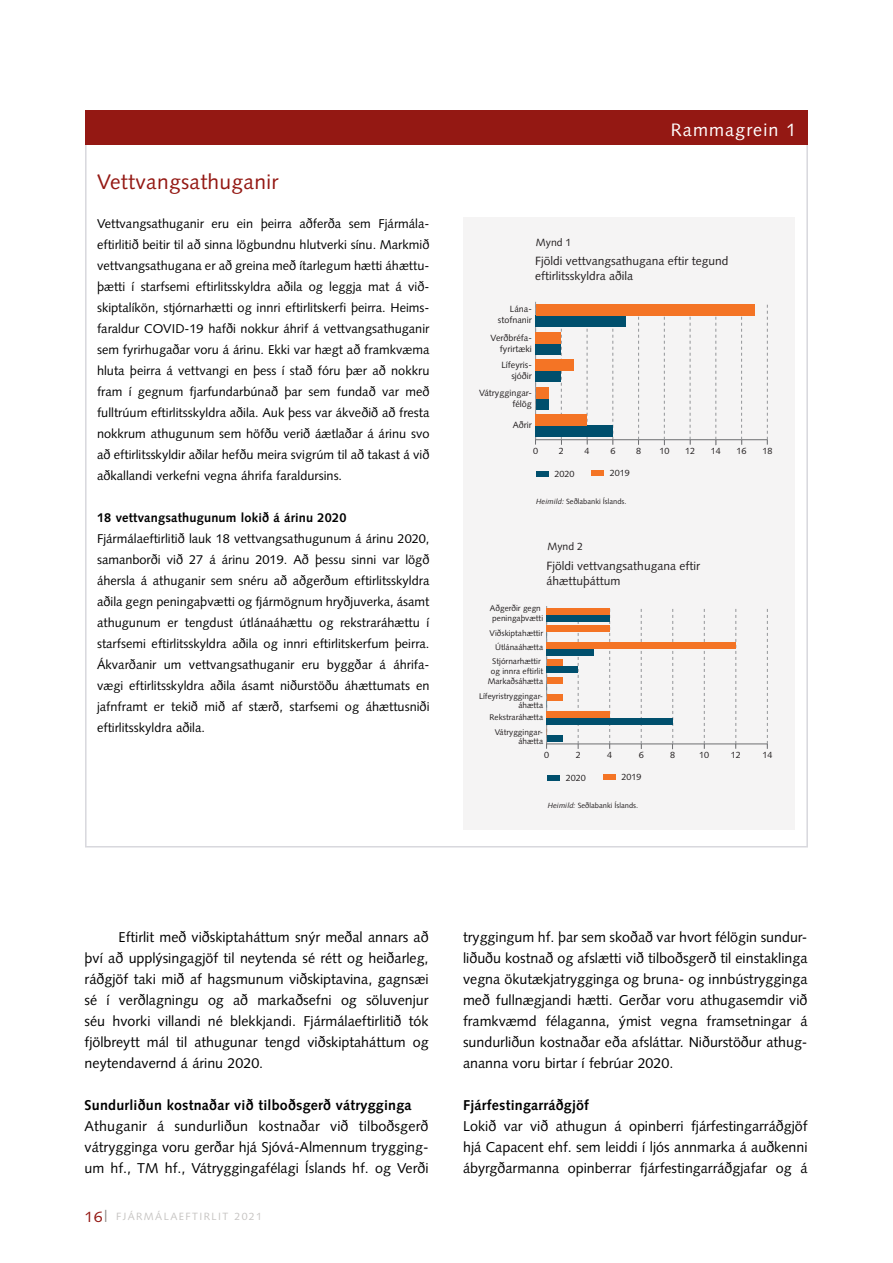
<style>
.page{position:relative;width:893px;height:1263px;background:#fff}
.page>*{position:absolute;margin:0;border:0;box-sizing:border-box;transform-origin:0 0}
.Rammafyrirsagir{font:21px "Syntax LT Std";letter-spacing:.015em;color:#941813}
.Rammafyrirsagir-2{font:18px "Syntax LT Std";letter-spacing:.06em;color:#fff}
._04_Meginmál_ekki_in{font:14.25px/21px "Syntax LT Std";color:#000;text-align:justify}
._03_Undirfyrrsögn{font:700 14.25px "Syntax LT Std";letter-spacing:.015em;color:#000}
._05_Meginmál{font:12.75px/21px "Syntax LT Std";color:#000}
._04_Meginmál_ekki_in-2{font:12.75px/21px "Syntax LT Std";color:#000;text-align:justify}
._03_Undirfyrrsögn-2{font:700 12.75px "Syntax LT Std";letter-spacing:.015em;color:#000}
.t1{font:12px/15px "Syntax LT Std";color:#231f20}
.t2{font:10.5px "Syntax LT Std";letter-spacing:.135em;color:#c7c5c3}
.t3{font:10.5px "Syntax LT Std";color:#231f20}
.t4{font:9px/10.8px "Syntax LT Std";color:#231f20;text-align:right}
.t5{font:8.25px/9.9px "Syntax LT Std";color:#231f20;text-align:right}
.t6{font:7.5px "Syntax LT Std";color:#231f20}
.s1{font-style:italic}
.s2{font-size:15px;color:#941813}
</style>
<div class="page">
<svg style="left:105px;top:1210px;width:1px;height:12px"></svg>
<div style="left:85px;top:111px;width:723px;height:34px;background:#941813"></div>
<div style="left:463px;top:217px;width:332px;height:613px;background:#f5f4f4"></div>
<div style="left:536px;top:471px;width:12px;height:5px;background:#004f6d"></div>
<div style="left:592px;top:471px;width:12px;height:5px;background:#f47425"></div>
<hr style="left:536px;top:439px;width:231px;height:1px;background:#6d6e71">
<svg style="left:638px;top:304px;width:1px;height:141px"></svg>
<svg style="left:664px;top:304px;width:1px;height:141px"></svg>
<svg style="left:690px;top:304px;width:1px;height:141px"></svg>
<svg style="left:715px;top:304px;width:2px;height:141px"></svg>
<svg style="left:741px;top:304px;width:1px;height:141px"></svg>
<svg style="left:767px;top:304px;width:1px;height:141px"></svg>
<div style="left:536px;top:316px;width:90px;height:11px;background:#004f6d"></div>
<div style="left:536px;top:343px;width:25px;height:11px;background:#004f6d"></div>
<div style="left:536px;top:371px;width:25px;height:11px;background:#004f6d"></div>
<div style="left:536px;top:398px;width:12px;height:11px;background:#004f6d"></div>
<div style="left:536px;top:426px;width:77px;height:11px;background:#004f6d"></div>
<div style="left:536px;top:305px;width:218px;height:11px;background:#f47425"></div>
<div style="left:536px;top:332px;width:25px;height:11px;background:#f47425"></div>
<div style="left:536px;top:360px;width:38px;height:11px;background:#f47425"></div>
<div style="left:536px;top:387px;width:12px;height:11px;background:#f47425"></div>
<div style="left:536px;top:415px;width:51px;height:11px;background:#f47425"></div>
<svg style="left:561px;top:304px;width:1px;height:141px"></svg>
<svg style="left:535px;top:302px;width:1px;height:142px"></svg>
<svg style="left:612px;top:304px;width:2px;height:141px"></svg>
<svg style="left:587px;top:304px;width:1px;height:140px"></svg>
<div style="left:548px;top:775px;width:12px;height:5px;background:#004f6d"></div>
<div style="left:603px;top:775px;width:13px;height:5px;background:#f47425"></div>
<hr style="left:547px;top:744px;width:220px;height:1px;background:#6d6e71">
<svg style="left:641px;top:609px;width:1px;height:140px"></svg>
<svg style="left:672px;top:609px;width:1px;height:140px"></svg>
<svg style="left:704px;top:609px;width:1px;height:140px"></svg>
<svg style="left:735px;top:609px;width:1px;height:140px"></svg>
<svg style="left:767px;top:609px;width:1px;height:140px"></svg>
<div style="left:547px;top:615px;width:63px;height:6px;background:#004f6d"></div>
<div style="left:547px;top:649px;width:47px;height:7px;background:#004f6d"></div>
<div style="left:547px;top:666px;width:31px;height:7px;background:#004f6d"></div>
<div style="left:547px;top:718px;width:126px;height:7px;background:#004f6d"></div>
<div style="left:547px;top:735px;width:15px;height:7px;background:#004f6d"></div>
<div style="left:547px;top:608px;width:63px;height:7px;background:#f47425"></div>
<div style="left:547px;top:625px;width:63px;height:7px;background:#f47425"></div>
<div style="left:547px;top:642px;width:189px;height:7px;background:#f47425"></div>
<div style="left:547px;top:659px;width:15px;height:7px;background:#f47425"></div>
<div style="left:547px;top:677px;width:15px;height:6px;background:#f47425"></div>
<div style="left:547px;top:694px;width:15px;height:7px;background:#f47425"></div>
<div style="left:547px;top:711px;width:63px;height:7px;background:#f47425"></div>
<svg style="left:578px;top:621px;width:1px;height:128px"></svg>
<svg style="left:546px;top:606px;width:1px;height:143px"></svg>
<svg style="left:609px;top:621px;width:1px;height:128px"></svg>
<p class="Rammafyrirsagir" style="left:97px;top:170px;width:183px">Vettvangsathuganir</p>
<p class="_05_Meginmál" style="left:97px;top:213px;width:334px">Vettvangsathuganir eru ein þeirra aðferða sem Fjármála&shy;eftirlitið beitir til að sinna lögbundnu hlutverki sínu. Markmið vettvangsathugana er að greina með ítarlegum hætti áhættu&shy;þætti í starfsemi eftirlitsskyldra aðila og leggja mat á við&shy;skiptalíkön, stjórnarhætti og innri eftirlitskerfi þeirra. Heims&shy;faraldur COVID-19 hafði nokkur áhrif á vettvangsathuganir sem fyrirhugaðar voru á árinu. Ekki var hægt að framkvæma hluta þeirra á vettvangi en þess í stað fóru þær að nokkru fram í gegnum fjarfundarbúnað þar sem fundað var með fulltrúum eftirlitsskyldra aðila. Auk þess var ákveðið að fresta nokkrum athugunum sem höfðu verið áætlaðar á árinu svo að eftirlitsskyldir aðilar hefðu meira svigrúm til að takast á við aðkallandi verkefni vegna áhrifa faraldursins.</p>
<p class="_03_Undirfyrrsögn-2" style="left:97px;top:510px;width:251px">18 vettvangsathugunum lokið á árinu 2020</p>
<p class="_04_Meginmál_ekki_in-2" style="left:97px;top:528px;width:334px">Fjármálaeftirlitið lauk 18 vettvangsathugunum á árinu 2020, samanborði við 27 á árinu 2019. Að þessu sinni var lögð áhersla á athuganir sem snéru að aðgerðum eftirlitsskyldra aðila gegn peningaþvætti og fjármögnum hryðjuverka, ásamt athugunum er tengdust útlánaáhættu og rekstraráhættu í starfsemi eftirlitsskyldra aðila og innri eftirlitskerfum þeirra.<br>Ákvarðanir um vettvangsathuganir eru byggðar á áhrifa&shy;vægi eftirlitsskyldra aðila ásamt niðurstöðu áhættumats en jafnframt er tekið mið af stærð, starfsemi og áhættusniði eftirlitsskyldra aðila.</p>
<p class="t3" style="left:536px;top:236px;width:37px">Mynd 1</p>
<p class="Rammafyrirsagir-2" style="left:671px;top:119px;width:127px">Rammagrein 1</p>
<p class="t1" style="left:535px;top:254px;width:195px">Fjöldi vettvangsathugana eftir tegund eftirlitsskyldra aðila</p>
<p class="t4" style="left:498px;top:303px;width:36px">Lána&shy;stofnanir</p>
<p class="t4" style="left:491px;top:332px;width:43px">Verðbréfa&shy;fyrirtæki</p>
<p class="t4" style="left:501px;top:360px;width:32px">Lífeyris&shy;sjóðir</p>
<p class="t4" style="left:479px;top:388px;width:54px">Vátryggingar&shy;félög</p>
<p class="t4" style="left:513px;top:420px;width:20px">Aðrir</p>
<p class="t4" style="left:533px;top:445px;width:7px">0</p>
<p class="t4" style="left:559px;top:445px;width:7px">2</p>
<p class="t4" style="left:585px;top:445px;width:7px">4</p>
<p class="t4" style="left:610px;top:445px;width:7px">6</p>
<p class="t4" style="left:636px;top:445px;width:7px">8</p>
<p class="t4" style="left:659px;top:445px;width:12px">10</p>
<p class="t4" style="left:685px;top:445px;width:12px">12</p>
<p class="t4" style="left:711px;top:445px;width:12px">14</p>
<p class="t4" style="left:737px;top:445px;width:12px">16</p>
<p class="t4" style="left:762px;top:445px;width:12px">18</p>
<p class="t4" style="left:554px;top:468px;width:22px">2020</p>
<p class="t4" style="left:610px;top:468px;width:22px">2019</p>
<p class="t6" style="left:536px;top:497px;width:92px"><span class="s1">Heimild:</span> Seðlabanki Íslands.</p>
<p class="t3" style="left:547px;top:540px;width:37px">Mynd 2</p>
<p class="t1" style="left:547px;top:558px;width:155px">Fjöldi vettvangsathugana eftir áhættuþáttum</p>
<p class="t5" style="left:490px;top:603px;width:55px;text-align:left">Aðgerðir gegn peningaþvætti</p>
<p class="t5" style="left:490px;top:628px;width:55px">Viðskiptahættir</p>
<p class="t5" style="left:495px;top:642px;width:50px">Útlánaáhætta</p>
<p class="t5" style="left:491px;top:656px;width:54px;text-align:left">Stjórnarhættir og innra eftirlit</p>
<p class="t5" style="left:488px;top:676px;width:57px">Markaðsáhætta</p>
<p class="t5" style="left:479px;top:691px;width:66px">Lífeyristryggingar&shy;áhætta</p>
<p class="t5" style="left:490px;top:712px;width:55px">Rekstraráhætta</p>
<p class="t5" style="left:495px;top:727px;width:50px">Vátryggingar&shy;áhætta</p>
<p class="t4" style="left:544px;top:749px;width:7px">0</p>
<p class="t4" style="left:576px;top:749px;width:7px">2</p>
<p class="t4" style="left:607px;top:749px;width:7px">4</p>
<p class="t4" style="left:639px;top:749px;width:7px">6</p>
<p class="t4" style="left:670px;top:749px;width:7px">8</p>
<p class="t4" style="left:699px;top:749px;width:12px">10</p>
<p class="t4" style="left:731px;top:749px;width:12px">12</p>
<p class="t4" style="left:762px;top:749px;width:12px">14</p>
<p class="t4" style="left:566px;top:772px;width:22px">2020</p>
<p class="t4" style="left:622px;top:772px;width:22px">2019</p>
<p class="t6" style="left:548px;top:801px;width:92px"><span class="s1">Heimild:</span> Seðlabanki Íslands.</p>
<p class="_04_Meginmál_ekki_in" style="left:85px;top:926px;width:346px;text-indent:34px">Eftirlit með viðskiptaháttum snýr meðal annars að því að upplýsingagjöf til neytenda sé rétt og heiðarleg, ráðgjöf taki mið af hagsmunum viðskiptavina, gagnsæi sé í verðlagningu og að markaðsefni og söluvenjur séu hvorki villandi né blekkjandi. Fjármálaeftirlitið tók fjölbreytt mál til athugunar tengd viðskiptaháttum og neytendavernd á árinu 2020.</p>
<p class="_03_Undirfyrrsögn" style="left:85px;top:1096px;width:329px">Sundurliðun kostnaðar við tilboðsgerð vátrygginga</p>
<p class="_04_Meginmál_ekki_in" style="left:85px;top:1115px;width:345px">Athuganir á sundurliðun kostnaðar við tilboðsgerð vátrygginga voru gerðar hjá Sjóvá-Almennum trygging&shy;um hf., TM hf., Vátryggingafélagi Íslands hf. og Verði</p>
<p class="t2" style="left:85px;top:1210px;width:179px"><span class="s2">16</span> FJÁRMÁLAEFTIRLIT 2021</p>
<p class="_04_Meginmál_ekki_in" style="left:463px;top:926px;width:346px">tryggingum hf. þar sem skoðað var hvort félögin sundur&shy;liðuðu kostnað og afslætti við tilboðsgerð til einstaklinga vegna ökutækjatrygginga og bruna- og innbústrygginga með fullnægjandi hætti. Gerðar voru athugasemdir við framkvæmd félaganna, ýmist vegna framsetningar á sundurliðun kostnaðar eða afsláttar. Niðurstöður athug&shy;ananna voru birtar í febrúar 2020.</p>
<p class="_03_Undirfyrrsögn" style="left:463px;top:1096px;width:127px">Fjárfestingarráðgjöf</p>
<p class="_04_Meginmál_ekki_in" style="left:463px;top:1115px;width:346px">Lokið var við athugun á opinberri fjárfestingarráðgjöf hjá Capacent ehf. sem leiddi í ljós annmarka á auðkenni ábyrgðarmanna opinberrar fjárfestingarráðgjafar og á</p>
</div>
